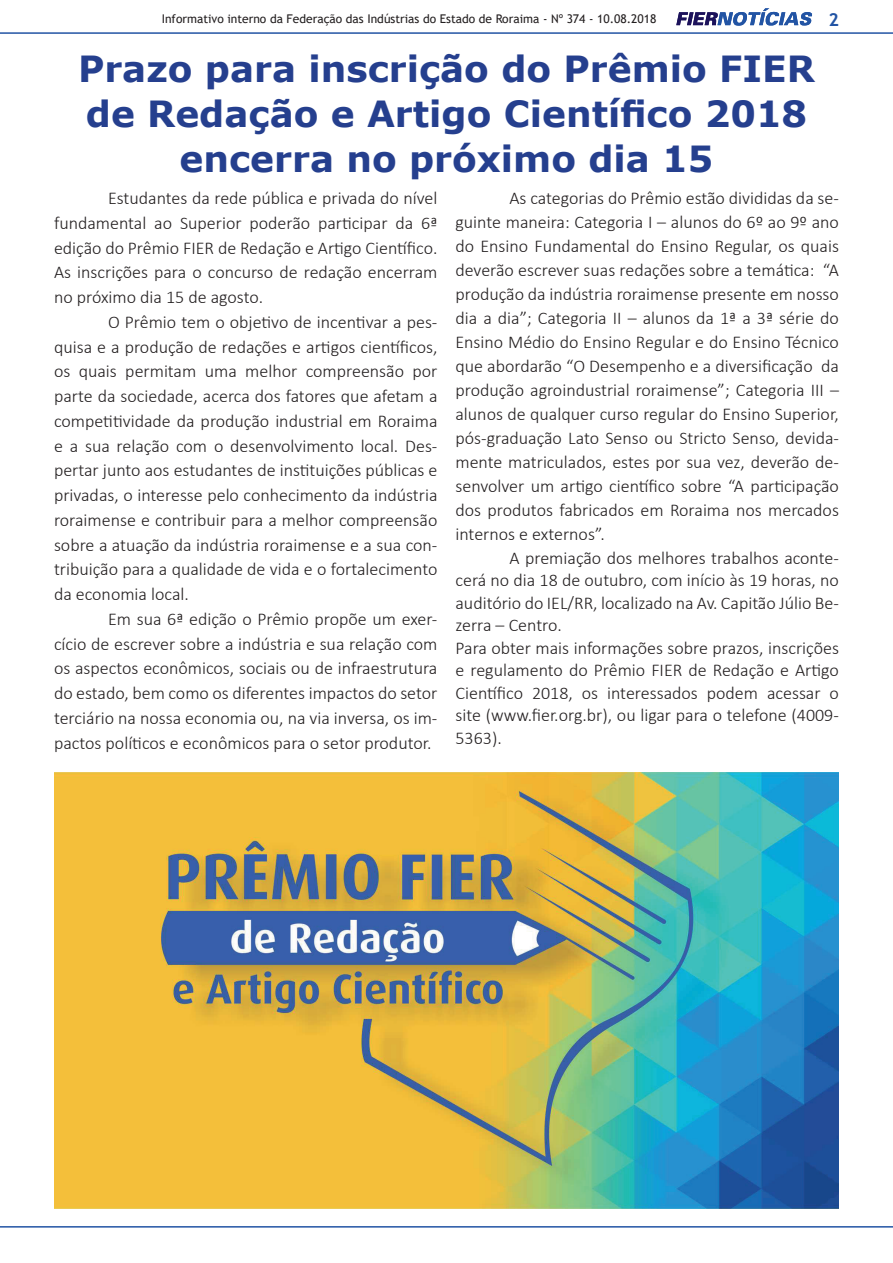
<style>
.page{position:relative;width:893px;height:1263px;background:#fff}
.page>*{position:absolute;margin:0;border:0;box-sizing:border-box;transform-origin:0 0}
.t1{font:700 36px/45px "Verdana";color:#253f8e;text-align:center}
.t2{font:300 18px/24.8px "Calibri";color:#231f20;text-align:justify}
.t3{font:700 18px "Trebuchet MS";color:#2254a4}
.t4{font:12px "Trebuchet MS";color:#231f20}
</style>
<div class="page">
<svg style="left:676px;top:8px;width:136px;height:18px"></svg>
<hr style="left:0;top:32px;width:893px;height:2px;background:#2254a4">
<hr style="left:0;top:1226px;width:893px;height:1px;background:#2254a4">
<img style="left:54px;top:772px;width:785px;height:437px">
<p class="t4" style="left:162px;top:11px;width:496px">Informativo interno da Federação das Indústrias do Estado de Roraima - Nº 374 - 10.08.2018</p>
<p class="t3" style="left:828px;top:8px;width:12px">2</p>
<h1 class="t1" style="left:78px;top:45px;width:738px">Prazo para inscrição do Prêmio FIER de Redação e Artigo Científico 2018 encerra no próximo dia 15</h1>
<p class="t2" style="left:54px;top:185px;width:385px;text-indent:54px">Estudantes da rede pública e privada do nível fundamental ao Superior poderão participar da 6ª edição do Prêmio FIER de Redação e Artigo Científico.<br>As inscrições para o concurso de redação encerram no próximo dia 15 de agosto.</p>
<p class="t2" style="left:54px;top:309px;width:385px;text-indent:54px">O Prêmio tem o objetivo de incentivar a pes&shy;quisa e a produção de redações e artigos científicos, os quais permitam uma melhor compreensão por parte da sociedade, acerca dos fatores que afetam a competitividade da produção industrial em Roraima e a sua relação com o desenvolvimento local. Des&shy;pertar junto aos estudantes de instituições públicas e privadas, o interesse pelo conhecimento da indústria roraimense e contribuir para a melhor compreensão sobre a atuação da indústria roraimense e a sua con&shy;tribuição para a qualidade de vida e o fortalecimento da economia local.</p>
<p class="t2" style="left:54px;top:606px;width:385px;text-indent:54px">Em sua 6ª edição o Prêmio propõe um exer&shy;cício de escrever sobre a indústria e sua relação com os aspectos econômicos, sociais ou de infraestrutura do estado, bem como os diferentes impactos do setor terciário na nossa economia ou, na via inversa, os im&shy;pactos políticos e econômicos para o setor produtor.</p>
<p class="t2" style="left:455px;top:186px;width:385px;line-height:24px;text-indent:54px">As categorias do Prêmio estão divididas da se&shy;guinte maneira: Categoria I – alunos do 6º ao 9º ano do Ensino Fundamental do Ensino Regular, os quais deverão escrever suas redações sobre a temática: “A produção da indústria roraimense presente em nosso dia a dia”; Categoria II – alunos da 1ª a 3ª série do Ensino Médio do Ensino Regular e do Ensino Técnico que abordarão “O Desempenho e a diversificação da produção agroindustrial roraimense”; Categoria III – alunos de qualquer curso regular do Ensino Superior, pós-graduação Lato Senso ou Stricto Senso, devida&shy;mente matriculados, estes por sua vez, deverão de&shy;senvolver um artigo científico sobre “A participação dos produtos fabricados em Roraima nos mercados internos e externos”.</p>
<p class="t2" style="left:455px;top:547px;width:385px;line-height:22.5px;text-align:left;text-indent:54px">A premiação dos melhores trabalhos aconte&shy;cerá no dia 18 de outubro, com início às 19 horas, no auditório do IEL/RR, localizado na Av. Capitão Júlio Be&shy;zerra – Centro.<br>Para obter mais informações sobre prazos, inscrições e regulamento do Prêmio FIER de Redação e Artigo Científico 2018, os interessados podem acessar o site (www.fier.org.br), ou ligar para o telefone (4009- 5363).</p>
</div>
